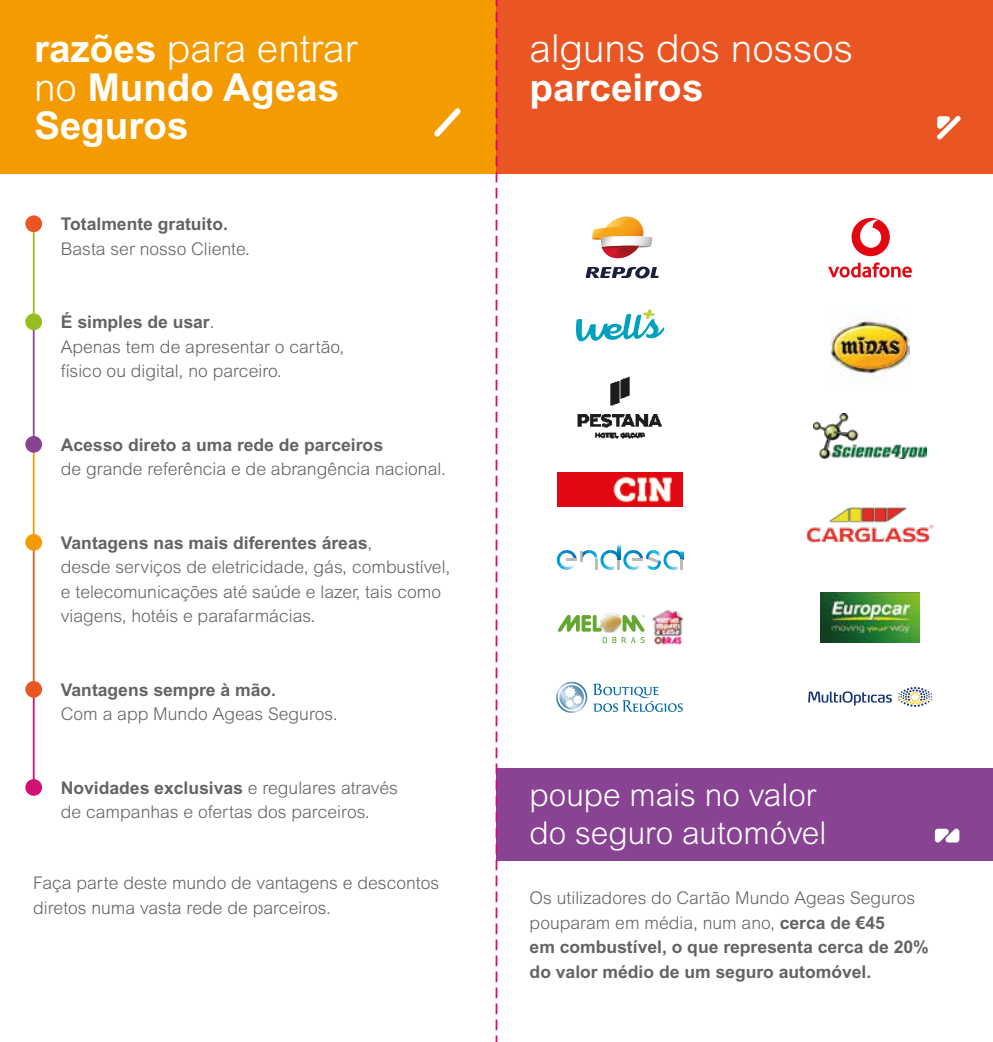
<style>
.page{position:relative;width:993px;height:1042px;background:#fff}
.page>*{position:absolute;margin:0;border:0;box-sizing:border-box;transform-origin:0 0}
.t1{font:700 38.5px/38.5px "Arial MT Std";color:#fff}
.t2{font:300 38.5px "Arial MT Std";color:#fff}
.t3{font:300 31.5px/38.5px "Arial MT Std";color:#fff}
.t4{font:300 17.5px/24.5px "Arial MT Std";color:#646363}
.t5{font:700 17.5px/24.5px "Arial MT Std";color:#646363}
.s1{font-weight:300}
.s2{font-weight:700}
</style>
<div class="page">
<div style="left:0;top:0;width:496px;height:173px;background:#f59b02"></div>
<svg style="left:434px;top:108px;width:26px;height:29px"></svg>
<div style="left:496px;top:0;width:496px;height:173px;background:#ea5623"></div>
<div style="left:496px;top:768px;width:496px;height:93px;background:#884493"></div>
<hr style="left:33px;top:685px;width:2px;height:103px;background:#d31073">
<hr style="left:33px;top:546px;width:2px;height:141px;background:#ea5623">
<hr style="left:33px;top:446px;width:2px;height:101px;background:#f59b02">
<div style="left:25px;top:534px;width:17px;height:17px;background:#f59b02;border-radius:50%"></div>
<div style="left:25px;top:779px;width:17px;height:17px;background:#d31073;border-radius:50%"></div>
<div style="left:25px;top:681px;width:17px;height:17px;background:#ea5623;border-radius:50%"></div>
<hr style="left:33px;top:322px;width:2px;height:122px;background:#884493">
<div style="left:25px;top:436px;width:17px;height:17px;background:#884493;border-radius:50%"></div>
<hr style="left:33px;top:224px;width:2px;height:101px;background:#95bd1d">
<div style="left:25px;top:313px;width:17px;height:17px;background:#95bd1d;border-radius:50%"></div>
<div style="left:25px;top:215px;width:17px;height:17px;background:#ea5623;border-radius:50%"></div>
<img style="left:830px;top:310px;width:79px;height:70px">
<img style="left:813px;top:413px;width:113px;height:46px">
<div style="left:851px;top:218px;width:38px;height:38px;background:#e30613;border-radius:50%"></div>
<svg style="left:859px;top:220px;width:21px;height:28px"></svg>
<svg style="left:828px;top:262px;width:83px;height:16px"></svg>
<img style="left:806px;top:507px;width:127px;height:35px">
<svg style="left:898px;top:687px;width:33px;height:20px"></svg>
<svg style="left:808px;top:691px;width:83px;height:14px"></svg>
<svg style="left:575px;top:309px;width:89px;height:33px"></svg>
<svg style="left:585px;top:266px;width:73px;height:12px"></svg>
<svg style="left:592px;top:217px;width:60px;height:42px"></svg>
<img style="left:605px;top:613px;width:14px;height:20px">
<svg style="left:557px;top:615px;width:49px;height:28px"></svg>
<svg style="left:612px;top:615px;width:32px;height:28px"></svg>
<img style="left:652px;top:610px;width:30px;height:34px">
<svg style="left:617px;top:544px;width:3px;height:6px"></svg>
<svg style="left:556px;top:550px;width:127px;height:20px"></svg>
<img style="left:557px;top:472px;width:125px;height:34px">
<svg style="left:937px;top:116px;width:23px;height:23px"></svg>
<svg style="left:934px;top:829px;width:25px;height:13px"></svg>
<img style="left:820px;top:592px;width:99px;height:50px">
<img style="left:577px;top:376px;width:85px;height:63px">
<svg style="left:556px;top:682px;width:31px;height:31px"></svg>
<svg style="left:593px;top:684px;width:89px;height:28px"></svg>
<svg style="left:495px;top:0;width:2px;height:1042px"></svg>
<h1 class="t1" style="left:34px;top:29px;width:325px">razões <span class="s1">para entrar no</span> Mundo Ageas<br>Seguros</h1>
<h1 class="t2" style="left:529px;top:27px;width:325px">alguns dos nossos</h1>
<h1 class="t1" style="left:529px;top:67px;width:175px">parceiros</h1>
<p class="t5" style="left:61px;top:211px;width:168px">Totalmente gratuito.</p>
<p class="t4" style="left:61px;top:236px;width:191px">Basta ser nosso Cliente.</p>
<p class="t4" style="left:61px;top:310px;width:285px"><span class="s2">É simples de usar</span>.<br>Apenas tem de apresentar o cartão, físico ou digital, no parceiro.</p>
<p class="t5" style="left:61px;top:432px;width:323px">Acesso direto a uma rede de parceiros</p>
<p class="t4" style="left:61px;top:457px;width:386px">de grande referência e de abrangência nacional.</p>
<p class="t4" style="left:61px;top:530px;width:391px"><span class="s2">Vantagens nas mais diferentes áreas</span>,<br>desde serviços de eletricidade, gás, combustível, e telecomunicações até saúde e lazer, tais como viagens, hotéis e parafarmácias.</p>
<p class="t5" style="left:61px;top:677px;width:216px">Vantagens sempre à mão.</p>
<p class="t4" style="left:61px;top:702px;width:278px">Com a app Mundo Ageas Seguros.</p>
<p class="t4" style="left:61px;top:775px;width:338px"><span class="s2">Novidades exclusivas</span> e regulares através de campanhas e ofertas dos parceiros.</p>
<p class="t4" style="left:33px;top:871px;width:407px">Faça parte deste mundo de vantagens e descontos diretos numa vasta rede de parceiros.</p>
<h2 class="t3" style="left:529px;top:775px;width:298px">poupe mais no valor do seguro automóvel</h2>
<p class="t5" style="left:529px;top:885px;width:400px"><span class="s1">Os utilizadores do Cartão Mundo Ageas Seguros pouparam em média, num ano,</span> cerca de €45<br>em combustível, o que representa cerca de 20% do valor médio de um seguro automóvel.</p>
</div>
